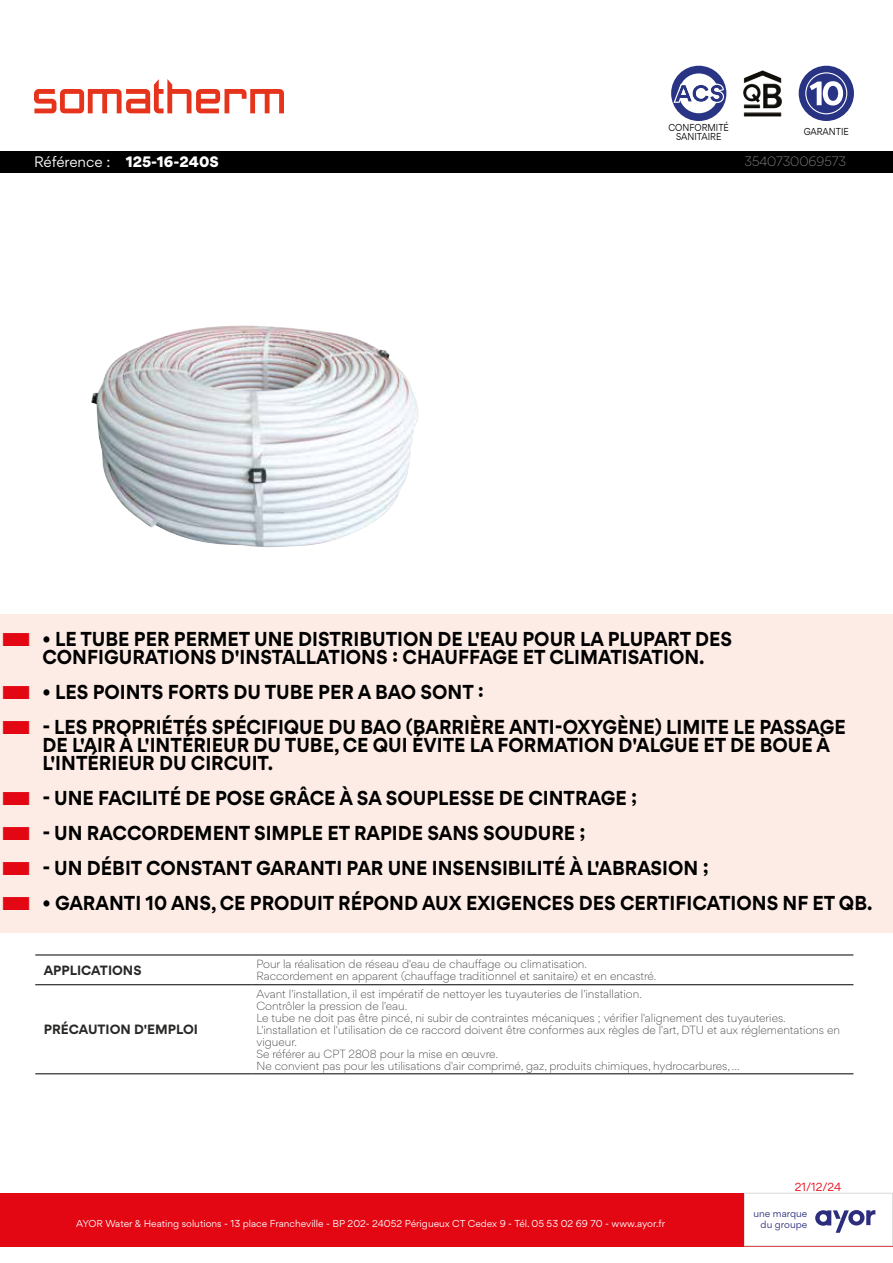
<style>
.page{position:relative;width:893px;height:1263px;background:#fff}
.page>*{position:absolute;margin:0;border:0;box-sizing:border-box;transform-origin:0 0}
.t1{font:700 18px/18px "Gordita";color:#000;scale:.95 1}
.t2{font:900 13.5px "Gordita";color:#fff}
.t3{font:700 12px "Gordita";color:#282827}
.t4{font:300 12px "Gordita";color:#9d9d9c}
.t5{font:300 10.5px/12px "Gordita";color:#282827}
.t6{font:10.5px "Gordita";color:#e30613}
.t7{font:9px "Gordita";color:#fff}
.t8{font:9px/9px "Gordita";color:#000;text-align:center;scale:.9 1}
.t9{font:9px/10.5px "Gordita";color:#2d2d7e;text-align:right}
.s1{font-weight:400}
</style>
<div class="page">
<div style="left:0;top:1193px;width:893px;height:53px;background:#e30613"></div>
<div style="left:744px;top:1193px;width:149px;height:53px;background:#fff"></div>
<div style="left:744px;top:1193px;width:149px;height:53px;border:1px solid #dadada"></div>
<div style="left:671px;top:66px;width:55px;height:55px;background:#293584;border-radius:50%"></div>
<div style="left:679px;top:73px;width:40px;height:40px;background:#fff;border-radius:50%"></div>
<svg style="left:673px;top:84px;width:51px;height:19px"></svg>
<svg style="left:751px;top:70px;width:11px;height:5px"></svg>
<div style="left:799px;top:66px;width:55px;height:55px;background:#293384;border-radius:50%"></div>
<svg style="left:805px;top:72px;width:42px;height:42px"></svg>
<div style="left:0;top:615px;width:893px;height:71px;background:#fdece5"></div>
<div style="left:0;top:668px;width:893px;height:53px;background:#fdece5"></div>
<div style="left:0;top:703px;width:893px;height:89px;background:#fdece5"></div>
<div style="left:0;top:774px;width:893px;height:53px;background:#fdece5"></div>
<div style="left:0;top:809px;width:893px;height:53px;background:#fdece5"></div>
<div style="left:0;top:844px;width:893px;height:53px;background:#fdece5"></div>
<div style="left:0;top:879px;width:893px;height:53px;background:#fdece5"></div>
<svg style="left:815px;top:1210px;width:60px;height:23px"></svg>
<svg style="left:34px;top:79px;width:250px;height:34px"></svg>
<div style="left:0;top:151px;width:893px;height:21px;background:#000"></div>
<hr style="left:35px;top:954px;width:217px;height:1px;background:#000">
<hr style="left:252px;top:954px;width:601px;height:1px;background:#000">
<hr style="left:35px;top:984px;width:217px;height:1px;background:#000">
<hr style="left:252px;top:984px;width:601px;height:1px;background:#000">
<hr style="left:35px;top:1073px;width:217px;height:1px;background:#000">
<hr style="left:252px;top:1073px;width:601px;height:1px;background:#000">
<img style="left:91px;top:325px;width:327px;height:222px">
<p class="t2" style="left:34px;top:151px;width:186px"><span class="s1">Référence :</span> 125-16-240S</p>
<p class="t8" style="left:668px;top:123px;width:69px">CONFORMITÉ<br>SANITAIRE</p>
<p class="t8" style="left:804px;top:127px;width:52px">GARANTIE</p>
<p class="t4" style="left:744px;top:153px;width:103px">3540730069573</p>
<h1 class="t1" style="left:43px;top:630px;width:727px">• LE TUBE PER PERMET UNE DISTRIBUTION DE L'EAU POUR LA PLUPART DES<br>CONFIGURATIONS D'INSTALLATIONS : CHAUFFAGE ET CLIMATISATION.</h1>
<h1 class="t1" style="left:43px;top:683px;width:466px">• LES POINTS FORTS DU TUBE PER A BAO SONT :</h1>
<h1 class="t1" style="left:43px;top:718px;width:847px">- LES PROPRIÉTÉS SPÉCIFIQUE DU BAO (BARRIÈRE ANTI-OXYGÈNE) LIMITE LE PASSAGE<br>DE L'AIR À L'INTÉRIEUR DU TUBE, CE QUI ÉVITE LA FORMATION D'ALGUE ET DE BOUE À<br>L'INTÉRIEUR DU CIRCUIT.</h1>
<h1 class="t1" style="left:43px;top:789px;width:627px">- UNE FACILITÉ DE POSE GRÂCE À SA SOUPLESSE DE CINTRAGE ;</h1>
<h1 class="t1" style="left:43px;top:824px;width:573px">- UN RACCORDEMENT SIMPLE ET RAPIDE SANS SOUDURE ;</h1>
<h1 class="t1" style="left:43px;top:859px;width:703px">- UN DÉBIT CONSTANT GARANTI PAR UNE INSENSIBILITÉ À L'ABRASION ;</h1>
<h1 class="t1" style="left:43px;top:894px;width:875px">• GARANTI 10 ANS, CE PRODUIT RÉPOND AUX EXIGENCES DES CERTIFICATIONS NF ET QB.</h1>
<p class="t3" style="left:44px;top:960px;width:99px">APPLICATIONS</p>
<p class="t5" style="left:256px;top:958px;width:402px">Pour la réalisation de réseau d'eau de chauffage ou climatisation.<br>Raccordement en apparent (chauffage traditionnel et sanitaire) et en encastré.</p>
<p class="t3" style="left:44px;top:1020px;width:156px">PRÉCAUTION D'EMPLOI</p>
<p class="t5" style="left:256px;top:987px;width:585px">Avant l'installation, il est impératif de nettoyer les tuyauteries de l'installation.<br>Contrôler la pression de l'eau.<br>Le tube ne doit pas être pincé, ni subir de contraintes mécaniques ; vérifier l'alignement des tuyauteries.<br>L'installation et l'utilisation de ce raccord doivent être conformes aux règles de l'art, DTU et aux réglementations en vigueur.<br>Se référer au CPT 2808 pour la mise en œuvre.<br>Ne convient pas pour les utilisations d'air comprimé, gaz, produits chimiques, hydrocarbures, ...</p>
<p class="t7" style="left:76px;top:1216px;width:590px">AYOR Water &amp; Heating solutions - 13 place Francheville - BP 202- 24052 Périgueux CT Cedex 9 - Tél. 05 53 02 69 70 - www.ayor.fr</p>
<p class="t6" style="left:795px;top:1179px;width:48px">21/12/24</p>
<p class="t9" style="left:754px;top:1208px;width:55px">une marque du groupe</p>
</div>
